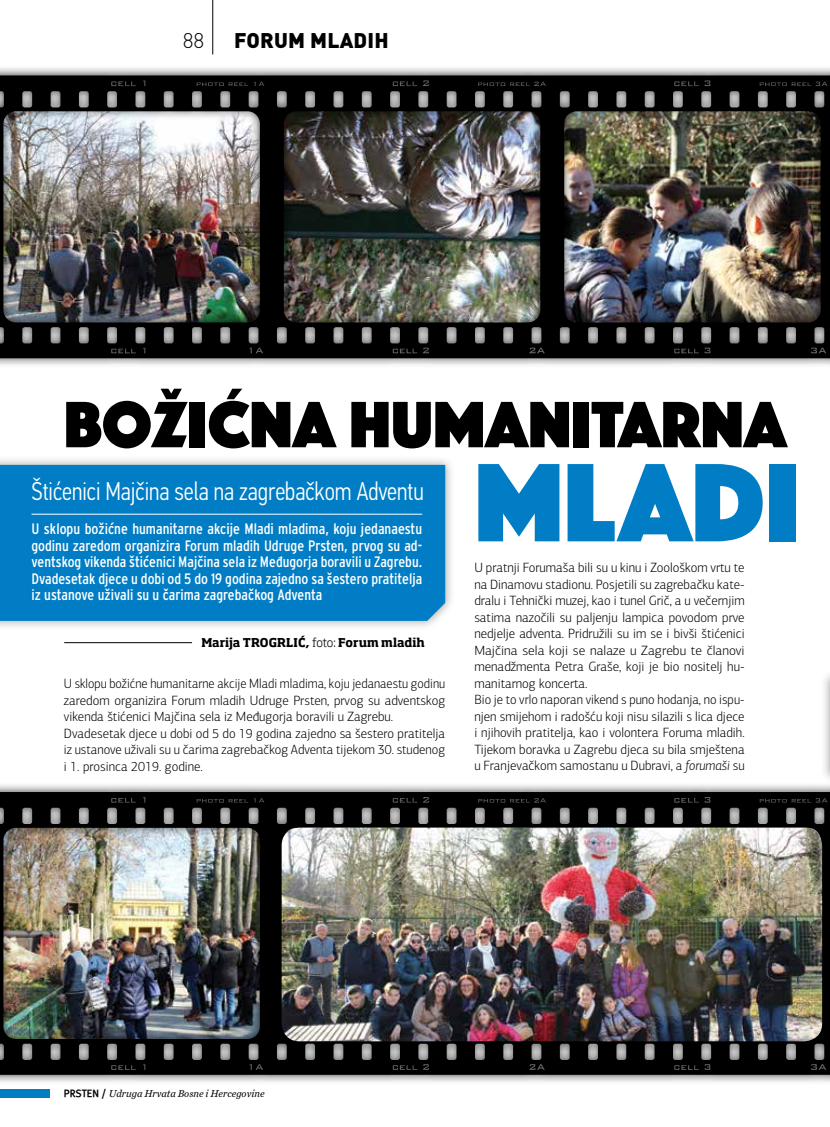
<style>
.page{position:relative;width:830px;height:1127px;background:#fff}
.page>*{position:absolute;margin:0;border:0;box-sizing:border-box;transform-origin:0 0}
.t1{font:115.8px "Phosphate Solid";color:#007dc5}
.t2{font:67.95px "Phosphate Solid";color:#000}
.t3{font:300 25.65px "PF Din Text Cond Pro";color:#fff;scale:.93 1}
.t4{font:900 21px "DIN Pro";letter-spacing:.01em;color:#000}
.t5{font:300 21px "DIN Pro";color:#000}
.t6{font:condensed 15.15px/16.5px "Interstate";color:#fff;text-align:justify}
.t7{font:300 13.5px/16.5px "PF Agora Sans Pro";color:#000}
.t8{font:300 13.5px/16.5px "PF Agora Sans Pro";color:#000;scale:.93 1}
.t9{font:700 12px "Soho Std";color:#000}
.t10{font:italic 10.5px "Chronicle Text G2";color:#000}
.s1{font-weight:300}
.s2{font-style:italic}
.s3{font-family:"Meta HR";font-weight:700;font-style:normal}
</style>
<div class="page">
<hr style="left:212px;top:0;width:1px;height:54px;background:#000">
<div style="left:0;top:1089px;width:49px;height:8px;background:#007dc5"></div>
<div style="left:0;top:455px;width:454px;height:175px;background:#000;opacity:.35"></div>
<div style="left:0;top:465px;width:445px;height:156px;background:#007dc5"></div>
<div style="left:819px;top:668px;width:10px;height:116px;background:#000;opacity:.35"></div>
<hr style="left:64px;top:642px;width:128px;height:1px;background:#000">
<hr style="left:31px;top:514px;width:391px;height:1px;background:#fff">
<div style="left:0;top:66px;width:829px;height:302px;background:#000;opacity:.75"></div>
<img style="left:0;top:75px;width:829px;height:283px">
<div style="left:0;top:782px;width:829px;height:302px;background:#000;opacity:.75"></div>
<img style="left:0;top:792px;width:829px;height:283px">
<img style="left:281px;top:827px;width:540px;height:214px">
<h3 class="t5" style="left:183px;top:26px;width:23px">88</h3>
<h3 class="t4" style="left:234px;top:26px;width:156px">FORUM MLADIH</h3>
<h2 class="t2" style="left:64px;top:376px;width:724px">BOŽIĆNA HUMANITARNA</h2>
<h3 class="t3" style="left:31px;top:476px;width:423px">Štićenici Majčina sela na zagrebačkom Adventu</h3>
<p class="t6" style="left:31px;top:521px;width:392px">U sklopu božićne humanitarne akcije Mladi mladima, koju jedanaestu godinu zaredom organizira Forum mladih Udruge Prsten, prvog su ad&shy;ventskog vikenda štićenici Majčina sela iz Međugorja boravili u Zagrebu.<br>Dvadesetak djece u dobi od 5 do 19 godina zajedno sa šestero pratitelja iz ustanove uživali su u čarima zagrebačkog Adventa</p>
<p class="t9" style="left:201px;top:635px;width:225px">Marija TROGRLIĆ, <span class="s1">foto:</span> Forum mladih</p>
<p class="t8" style="left:64px;top:676px;width:411px">U sklopu božićne humanitarne akcije Mladi mladima, koju jedanaestu godinu zaredom organizira Forum mladih Udruge Prsten, prvog su adventskog vikenda štićenici Majčina sela iz Međugorja boravili u Zagrebu.<br>Dvadesetak djece u dobi od 5 do 19 godina zajedno sa šestero pratitelja iz ustanove uživali su u čarima zagrebačkog Adventa tijekom 30. studenog i 1. prosinca 2019. godine.</p>
<h1 class="t1" style="left:474px;top:420px;width:326px">MLADI</h1>
<p class="t7" style="left:474px;top:560px;width:272px">U pratnji Forumaša bili su u kinu i Zoološkom vrtu te na Dinamovu stadionu. Posjetili su zagrebačku kate&shy;dralu i Tehnički muzej, kao i tunel Grič, a u večernjim satima nazočili su paljenju lampica povodom prve nedjelje adventa. Pridružili su im se i bivši štićenici Majčina sela koji se nalaze u Zagrebu te članovi menadžmenta Petra Graše, koji je bio nositelj hu&shy;manitarnog koncerta.<br>Bio je to vrlo naporan vikend s puno hodanja, no ispu&shy;njen smijehom i radošću koji nisu silazili s lica djece i njihovih pratitelja, kao i volontera Foruma mladih.<br>Tijekom boravka u Zagrebu djeca su bila smještena u Franjevačkom samostanu u Dubravi, a <span class="s2">forumaši</span> su</p>
<p class="t10" style="left:64px;top:1087px;width:202px"><span class="s3">PRSTEN /</span> Udruga Hrvata Bosne i Hercegovine</p>
</div>
